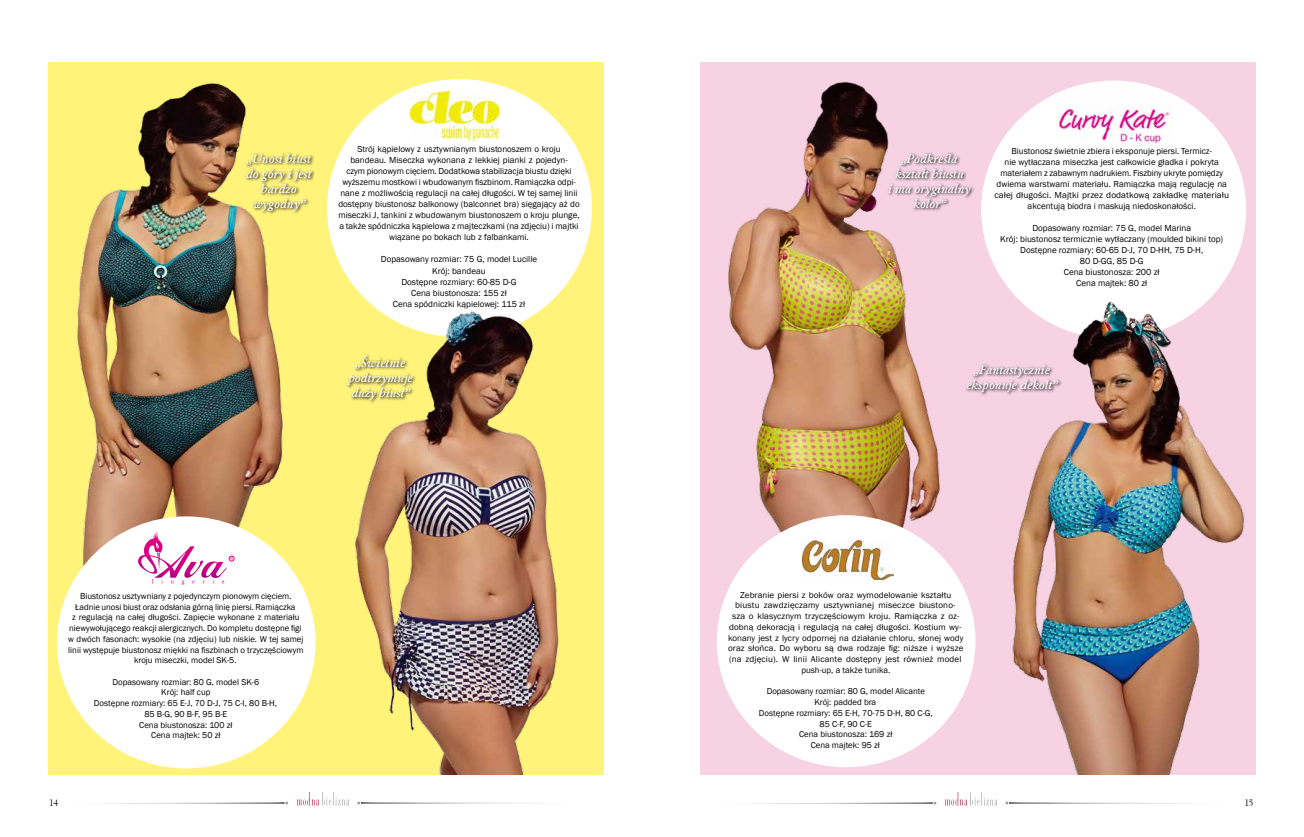
<style>
.page{position:relative;width:1304px;height:837px;background:#fff}
.page>*{position:absolute;margin:0;border:0;box-sizing:border-box;transform-origin:0 0}
.t1{font:italic 600 12.3px/15px "Garamond";color:#fff;text-align:center}
.t2{font:10px "Californian FB";color:#000}
.t3{font:9px/11px "Franklin Gothic";color:#000;text-align:center}
.t4{font:8.8px/10.7px "Franklin Gothic";color:#000;text-align:center}
</style>
<div class="page">
<svg style="left:1005px;top:801px;width:185px;height:3px"></svg>
<svg style="left:945px;top:792px;width:52px;height:13px"></svg>
<svg style="left:753px;top:801px;width:183px;height:3px"></svg>
<svg style="left:357px;top:801px;width:183px;height:3px"></svg>
<svg style="left:297px;top:792px;width:52px;height:13px"></svg>
<svg style="left:105px;top:801px;width:183px;height:3px"></svg>
<div style="left:48px;top:62px;width:555px;height:712px;background:#fff37a"></div>
<img style="left:74px;top:83px;width:209px;height:496px">
<div style="left:700px;top:62px;width:556px;height:712px;background:#f7d2e3"></div>
<img style="left:717px;top:81px;width:268px;height:655px">
<div style="left:327px;top:79px;width:265px;height:258px;background:#fff;border-radius:50%"></div>
<div style="left:57px;top:516px;width:259px;height:252px;background:#fff;border-radius:50%"></div>
<img style="left:355px;top:298px;width:249px;height:476px">
<svg style="left:244px;top:152px;width:71px;height:63px"></svg>
<svg style="left:347px;top:353px;width:70px;height:51px"></svg>
<svg style="left:887px;top:152px;width:88px;height:60px"></svg>
<div style="left:981px;top:80px;width:265px;height:258px;background:#fff;border-radius:50%"></div>
<div style="left:717px;top:515px;width:258px;height:252px;background:#fff;border-radius:50%"></div>
<svg style="left:138px;top:531px;width:96px;height:53px"></svg>
<img style="left:411px;top:91px;width:88px;height:49px">
<img style="left:802px;top:540px;width:91px;height:39px">
<img style="left:1056px;top:105px;width:116px;height:42px">
<img style="left:981px;top:288px;width:264px;height:486px">
<svg style="left:965px;top:363px;width:97px;height:33px"></svg>
<h1 class="t1" style="left:246px;top:151px;width:67px">„Unosi biust do góry i jest bardzo wygodny”</h1>
<p class="t3" style="left:338px;top:144px;width:243px">Strój kąpielowy z usztywnianym biustonoszem o kroju bandeau. Miseczka wykonana z lekkiej pianki z pojedyn-<br>czym pionowym cięciem. Dodatkowa stabilizacja biustu dzięki wyższemu mostkowi i wbudowanym fiszbinom. Ramiączka odpi&shy;nane z możliwością regulacji na całej długości. W tej samej linii dostępny biustonosz balkonowy (balconnet bra) sięgający aż do miseczki J, tankini z wbudowanym biustonoszem o kroju plunge, a także spódniczka kąpielowa z majteczkami (na zdjęciu) i majtki wiązane po bokach lub z falbankami.</p>
<p class="t3" style="left:381px;top:254px;width:158px">Dopasowany rozmiar: 75 G, model Lucille<br>Krój: bandeau<br>Dostępne rozmiary: 60-85 D-G<br>Cena biustonosza: 155 zł<br>Cena spódniczki kąpielowej: 115 zł</p>
<h1 class="t1" style="left:348px;top:355px;width:66px">„Świetnie podtrzymuje duży biust”</h1>
<p class="t4" style="left:68px;top:590px;width:237px">Biustonosz usztywniany z pojedynczym pionowym cięciem.<br>Ładnie unosi biust oraz odsłania górną linię piersi. Ramiączka<br>z regulacją na całej długości. Zapięcie wykonane z materiału niewywołującego reakcji alergicznych. Do kompletu dostępne figi w dwóch fasonach: wysokie (na zdjęciu) lub niskie. W tej samej linii występuje biustonosz miękki na fiszbinach o trzyczęściowym kroju miseczki, model SK-5.</p>
<p class="t4" style="left:94px;top:676px;width:185px">Dopasowany rozmiar: 80 G, model SK-6<br>Krój: half cup<br>Dostępne rozmiary: 65 E-J, 70 D-J, 75 C-I, 80 B-H,<br>85 B-G, 90 B-F, 95 B-E<br>Cena biustonosza: 100 zł<br>Cena majtek: 50 zł</p>
<h1 class="t1" style="left:888px;top:151px;width:84px">„Podkreśla kształt biustu<br>i ma oryginalny kolor”</h1>
<p class="t3" style="left:994px;top:145px;width:236px">Biustonosz świetnie zbiera i eksponuje piersi. Termicz-<br>nie wytłaczana miseczka jest całkowicie gładka i pokryta materiałem z zabawnym nadrukiem. Fiszbiny ukryte pomiędzy dwiema warstwami materiału. Ramiączka mają regulację na całej długości. Majtki przez dodatkową zakładkę materiału akcentują biodra i maskują niedoskonałości.</p>
<p class="t3" style="left:1000px;top:222px;width:224px">Dopasowany rozmiar: 75 G, model Marina<br>Krój: biustonosz termicznie wytłaczany (moulded bikini top)<br>Dostępne rozmiary: 60-65 D-J, 70 D-HH, 75 D-H,<br>80 D-GG, 85 D-G<br>Cena biustonosza: 200 zł<br>Cena majtek: 80 zł</p>
<h1 class="t1" style="left:966px;top:362px;width:93px">„Fantastycznie eksponuje dekolt”</h1>
<p class="t4" style="left:728px;top:589px;width:237px">Zebranie piersi z boków oraz wymodelowanie kształtu biustu zawdzięczamy usztywnianej miseczce biustono&shy;sza o klasycznym trzyczęściowym kroju. Ramiączka z oz&shy;dobną dekoracją i regulacją na całej długości. Kostium wy&shy;konany jest z lycry odpornej na działanie chloru, słonej wody oraz słońca. Do wyboru są dwa rodzaje fig: niższe i wyższe (na zdjęciu). W linii Alicante dostępny jest również model push-up, a także tunika.</p>
<p class="t4" style="left:759px;top:686px;width:175px">Dopasowany rozmiar: 80 G, model Alicante<br>Krój: padded bra<br>Dostępne rozmiary: 65 E-H, 70-75 D-H, 80 C-G,<br>85 C-F, 90 C-E<br>Cena biustonosza: 169 zł<br>Cena majtek: 95 zł</p>
<p class="t2" style="left:50px;top:796px;width:10px">14</p>
<p class="t2" style="left:1245px;top:796px;width:10px">15</p>
</div>
